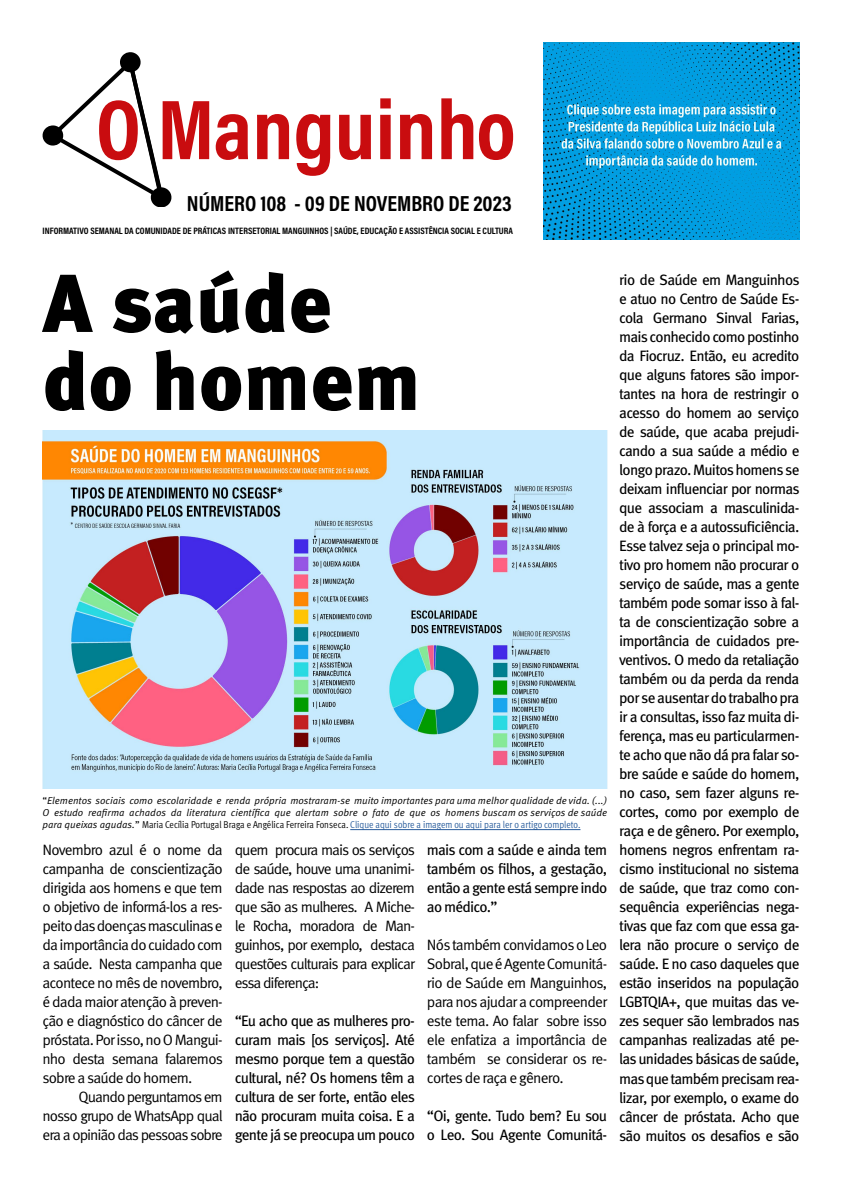
<style>
.page{position:relative;width:842px;height:1191px;background:#fff}
.page>*{position:absolute;margin:0;border:0;box-sizing:border-box;transform-origin:0 0}
.t1{font:900 82px/78px "Meta Pro";color:#000}
.t2{font:700 22px "Acumin Pro Cond";color:#000}
.t3{font:15px/19px "Meta Pro";letter-spacing:-.05em;color:#000;text-align:justify}
.t4{font:15px/19px "Meta Pro Norm";letter-spacing:-.065em;color:#000;text-align:justify}
.t5{font:10px/12px "Meta Pro Norm Ita";color:#000}
.t6{font:10px "Meta Pro Cond Norm";letter-spacing:-.005em;color:#275b9b}
.t7{font:700 9.4px "Acumin Pro Cond";color:#000}
.s1{font-family:"Meta Pro Norm"}
.s2{font-family:"Meta Pro Norm Ita";color:#000}
.s3{font-family:"Meta Pro Norm";color:#000}
.s4{color:#000}
</style>
<div class="page">
<svg style="left:216px;top:114px;width:32px;height:46px"></svg>
<svg style="left:257px;top:114px;width:32px;height:45px"></svg>
<svg style="left:296px;top:114px;width:34px;height:62px"></svg>
<svg style="left:380px;top:98px;width:11px;height:61px"></svg>
<svg style="left:400px;top:114px;width:32px;height:45px"></svg>
<svg style="left:479px;top:114px;width:34px;height:46px"></svg>
<svg style="left:339px;top:115px;width:32px;height:45px"></svg>
<svg style="left:43px;top:52px;width:166px;height:155px"></svg>
<svg style="left:441px;top:98px;width:32px;height:61px"></svg>
<img style="left:543px;top:43px;width:256px;height:196px">
<img style="left:43px;top:430px;width:564px;height:358px">
<hr style="left:350px;top:829px;width:230px;height:1px;background:#275b9b">
<h2 class="t2" style="left:187px;top:189px;width:326px">NÚMERO 108 - 09 DE NOVEMBRO DE 2023</h2>
<p class="t7" style="left:43px;top:225px;width:472px">INFORMATIVO SEMANAL DA COMUNIDADE DE PRÁTICAS INTERSETORIAL MANGUINHOS | SAÚDE, EDUCAÇÃO E ASSISTÊNCIA SOCIAL E CULTURA</p>
<h1 class="t1" style="left:43px;top:260px;width:380px">A saúde do homem</h1>
<p class="t5" style="left:43px;top:794px;width:566px"><span class="s1">“</span>Elementos sociais como escolaridade e renda própria mostraram-se muito importantes para uma melhor qualidade de vida. (...)<br>O estudo reafirma achados da literatura científica que alertam sobre o fato de que os homens buscam os serviços de saúde</p>
<p class="t6" style="left:43px;top:817px;width:539px"><span class="s2">para queixas agudas.</span><span class="s3">”</span> <span class="s4">Maria Cecília Portugal Braga e Angélica Ferreira Fonseca.</span> Clique aqui sobre a imagem ou aqui para ler o artigo completo.</p>
<p class="t4" style="left:43px;top:839px;width:182px">Novembro azul é o nome da campanha de conscientização dirigida aos homens e que tem o objetivo de informá-los a res&shy;peito das doenças masculinas e da importância do cuidado com a saúde. Nesta campanha que acontece no mês de novembro, é dada maior atenção à preven&shy;ção e diagnóstico do câncer de próstata. Por isso, no O Mangui&shy;nho desta semana falaremos sobre a saúde do homem.</p>
<p class="t4" style="left:43px;top:1086px;width:182px;text-indent:36px">Quando perguntamos em nosso grupo de WhatsApp qual era a opinião das pessoas sobre</p>
<p class="t4" style="left:235px;top:839px;width:182px">quem procura mais os serviços de saúde, houve uma unanimi&shy;dade nas respostas ao dizerem que são as mulheres. A Miche&shy;le Rocha, moradora de Man&shy;guinhos, por exemplo, destaca questões culturais para explicar essa diferença:</p>
<p class="t3" style="left:235px;top:1010px;width:182px">“Eu acho que as mulheres pro&shy;curam mais [os serviços]. Até mesmo porque tem a questão cultural, né? Os homens têm a cultura de ser forte, então eles não procuram muita coisa. E a gente já se preocupa um pouco</p>
<p class="t3" style="left:427px;top:839px;width:182px">mais com a saúde e ainda tem também os filhos, a gestação, então a gente está sempre indo ao médico.”</p>
<p class="t4" style="left:427px;top:934px;width:182px">Nós também convidamos o Leo Sobral, que é Agente Comunitá&shy;rio de Saúde em Manguinhos, para nos ajudar a compreender este tema. Ao falar sobre isso ele enfatiza a importância de também se considerar os re&shy;cortes de raça e gênero.</p>
<p class="t3" style="left:427px;top:1105px;width:182px">“Oi, gente. Tudo bem? Eu sou o Leo. Sou Agente Comunitá-</p>
<p class="t3" style="left:619px;top:269px;width:182px">rio de Saúde em Manguinhos e atuo no Centro de Saúde Es&shy;cola Germano Sinval Farias, mais conhecido como postinho da Fiocruz. Então, eu acredito que alguns fatores são impor&shy;tantes na hora de restringir o acesso do homem ao serviço de saúde, que acaba prejudi&shy;cando a sua saúde a médio e longo prazo. Muitos homens se deixam influenciar por normas que associam a masculinida&shy;de à força e a autossuficiência.<br>Esse talvez seja o principal mo&shy;tivo pro homem não procurar o serviço de saúde, mas a gente também pode somar isso à fal&shy;ta de conscientização sobre a importância de cuidados pre&shy;ventivos. O medo da retaliação também ou da perda da renda por se ausentar do trabalho pra ir a consultas, isso faz muita di&shy;ferença, mas eu particularmen&shy;te acho que não dá pra falar so&shy;bre saúde e saúde do homem, no caso, sem fazer alguns re&shy;cortes, como por exemplo de raça e de gênero. Por exemplo, homens negros enfrentam ra&shy;cismo institucional no sistema de saúde, que traz como con&shy;sequência experiências nega&shy;tivas que faz com que essa ga&shy;lera não procure o serviço de saúde. E no caso daqueles que estão inseridos na população LGBTQIA+, que muitas das ve&shy;zes sequer são lembrados nas campanhas realizadas até pe&shy;las unidades básicas de saúde, mas que também precisam rea&shy;lizar, por exemplo, o exame do câncer de próstata. Acho que são muitos os desafios e são</p>
</div>
